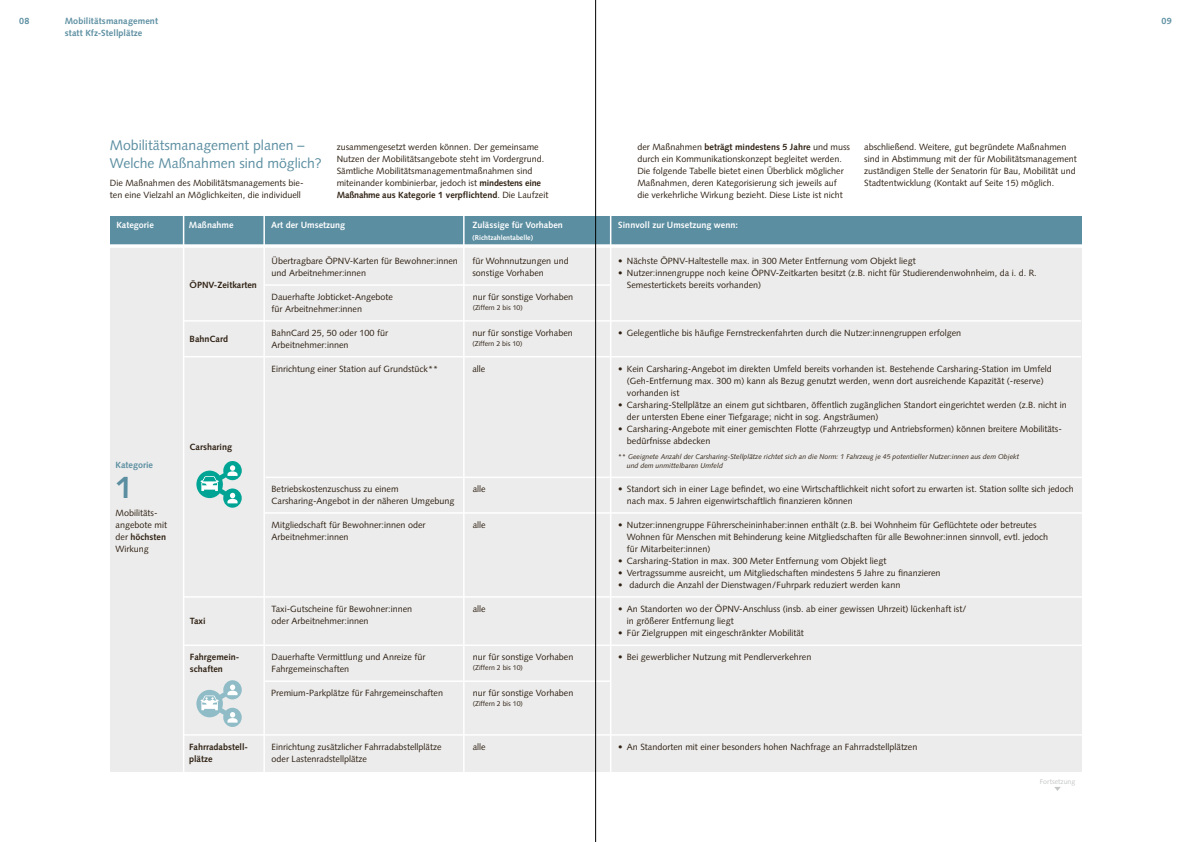
<style>
.page{position:relative;width:1191px;height:842px;background:#fff}
.page>*{position:absolute;margin:0;border:0;box-sizing:border-box;transform-origin:0 0}
.t1{font:700 31px "Syntax";color:#5b8ea1}
.t2{font:14px/18px "Syntax";color:#5b8ea1}
.t3{font:9px/12px "Syntax";color:#2f2113}
.t4{font:700 9px "Syntax";color:#fff}
.t5{font:700 9px/12px "Syntax";color:#2f2113}
.t6{font:700 9px/12px "Syntax";letter-spacing:.005em;color:#5b8ea1}
.t7{font:italic 7px/9px "Syntax";color:#2f2113}
.t8{font:7px "Syntax";color:#2f2113}
.t9{font:700 7px "Syntax";color:#fff}
.t10{font:7px "Syntax";color:#c5c6c6}
.s1{font-weight:700}
.s2{font-style:normal}
</style>
<div class="page">
<div style="left:110px;top:219px;width:971px;height:552px;background:#ececec"></div>
<div style="left:110px;top:216px;width:971px;height:30px;background:#5b8ea1"></div>
<hr style="left:183px;top:216px;width:1px;height:606px;background:#fff">
<hr style="left:263px;top:216px;width:2px;height:606px;background:#fff">
<hr style="left:463px;top:216px;width:1px;height:606px;background:#fff">
<hr style="left:610px;top:216px;width:1px;height:606px;background:#fff">
<hr style="left:265px;top:284px;width:346px;height:2px;background:#fff">
<hr style="left:265px;top:680px;width:345px;height:2px;background:#fff">
<hr style="left:183px;top:734px;width:922px;height:2px;background:#fff">
<hr style="left:183px;top:644px;width:906px;height:2px;background:#fff">
<hr style="left:265px;top:477px;width:819px;height:1px;background:#fff">
<hr style="left:265px;top:512px;width:826px;height:2px;background:#fff">
<hr style="left:183px;top:596px;width:912px;height:2px;background:#fff">
<hr style="left:183px;top:320px;width:898px;height:2px;background:#fff">
<hr style="left:183px;top:356px;width:898px;height:1px;background:#fff">
<svg style="left:196px;top:680px;width:46px;height:47px"></svg>
<svg style="left:196px;top:461px;width:46px;height:47px"></svg>
<svg style="left:110px;top:244px;width:972px;height:4px;fill:#fff"></svg>
<svg style="left:1054px;top:787px;width:6px;height:4px"></svg>
<hr style="left:595px;top:0;width:1px;height:842px;background:#000">
<p class="t6" style="left:65px;top:15px;width:95px">Mobilitätsmanagement statt Kfz-Stellplätze</p>
<p class="t6" style="left:19px;top:15px;width:12px">08</p>
<p class="t6" style="left:1161px;top:15px;width:12px">09</p>
<h2 class="t2" style="left:110px;top:136px;width:213px">Mobilitätsmanagement planen –<br>Welche Maßnahmen sind möglich?</h2>
<p class="t3" style="left:110px;top:177px;width:195px">Die Maßnahmen des Mobilitätsmanagements bie&shy;ten eine Vielzahl an Möglichkeiten, die individuell</p>
<p class="t3" style="left:337px;top:141px;width:213px">zusammengesetzt werden können. Der gemeinsame Nutzen der Mobilitätsangebote steht im Vordergrund.<br>Sämtliche Mobilitätsmanagementmaßnahmen sind miteinander kombinierbar, jedoch ist <span class="s1">mindestens eine Maßnahme aus Kategorie 1 verpflichtend</span>. Die Laufzeit</p>
<p class="t3" style="left:637px;top:141px;width:214px">der Maßnahmen <span class="s1">beträgt mindestens 5 Jahre</span> und muss durch ein Kommunikationskonzept begleitet werden.<br>Die folgende Tabelle bietet einen Überblick möglicher Maßnahmen, deren Kategorisierung sich jeweils auf die verkehrliche Wirkung bezieht. Diese Liste ist nicht</p>
<p class="t3" style="left:864px;top:141px;width:214px">abschließend. Weitere, gut begründete Maßnahmen sind in Abstimmung mit der für Mobilitätsmanagement zuständigen Stelle der Senatorin für Bau, Mobilität und Stadtentwicklung (Kontakt auf Seite 15) möglich.</p>
<p class="t4" style="left:116px;top:220px;width:39px">Kategorie</p>
<p class="t4" style="left:189px;top:220px;width:46px">Maßnahme</p>
<p class="t4" style="left:271px;top:220px;width:75px">Art der Umsetzung</p>
<p class="t4" style="left:472px;top:220px;width:92px">Zulässige für Vorhaben</p>
<p class="t9" style="left:472px;top:234px;width:62px">(Richtzahlentabelle)</p>
<p class="t4" style="left:618px;top:220px;width:121px">Sinnvoll zur Umsetzung wenn:</p>
<p class="t6" style="left:116px;top:459px;width:39px">Kategorie</p>
<h1 class="t1" style="left:116px;top:470px;width:19px">1</h1>
<p class="t3" style="left:116px;top:507px;width:53px">Mobilitäts&shy;angebote mit der <span class="s1">höchsten<br></span>Wirkung</p>
<p class="t5" style="left:190px;top:279px;width:69px">ÖPNV-Zeitkarten</p>
<p class="t5" style="left:189px;top:333px;width:40px">BahnCard</p>
<p class="t5" style="left:189px;top:441px;width:44px">Carsharing</p>
<p class="t5" style="left:190px;top:615px;width:17px">Taxi</p>
<p class="t3" style="left:271px;top:255px;width:188px">Übertragbare ÖPNV-Karten für Bewohner:innen und Arbeitnehmer:innen</p>
<p class="t3" style="left:472px;top:255px;width:98px">für Wohnnutzungen und sonstige Vorhaben</p>
<p class="t3" style="left:271px;top:291px;width:123px">Dauerhafte Jobticket-Angebote für Arbeitnehmer:innen</p>
<p class="t3" style="left:473px;top:291px;width:102px">nur für sonstige Vorhaben</p>
<p class="t8" style="left:473px;top:303px;width:52px">(Ziffern 2 bis 10)</p>
<p class="t3" style="left:271px;top:327px;width:118px">BahnCard 25, 50 oder 100 für<br>Arbeitnehmer:innen</p>
<p class="t3" style="left:472px;top:327px;width:102px">nur für sonstige Vorhaben</p>
<p class="t8" style="left:472px;top:339px;width:52px">(Ziffern 2 bis 10)</p>
<p class="t3" style="left:271px;top:363px;width:168px">Einrichtung einer Station auf Grundstück**</p>
<p class="t3" style="left:472px;top:363px;width:14px">alle</p>
<p class="t3" style="left:618px;top:255px;width:299px">• Nächste ÖPNV-Haltestelle max. in 300 Meter Entfernung vom Objekt liegt</p>
<p class="t3" style="left:627px;top:267px;width:411px;text-indent:-9px">• Nutzer:innengruppe noch keine ÖPNV-Zeitkarten besitzt (z.B. nicht für Studierendenwohnheim, da i. d. R.<br>Semestertickets bereits vorhanden)</p>
<p class="t3" style="left:618px;top:327px;width:344px">• Gelegentliche bis häufige Fernstreckenfahrten durch die Nutzer:innengruppen erfolgen</p>
<p class="t3" style="left:627px;top:363px;width:426px;text-indent:-9px">• Kein Carsharing-Angebot im direkten Umfeld bereits vorhanden ist. Bestehende Carsharing-Station im Umfeld (Geh-Entfernung max. 300 m) kann als Bezug genutzt werden, wenn dort ausreichende Kapazität (-reserve) vorhanden ist</p>
<p class="t3" style="left:627px;top:399px;width:441px;text-indent:-9px">• Carsharing-Stellplätze an einem gut sichtbaren, öffentlich zugänglichen Standort eingerichtet werden (z.B. nicht in der untersten Ebene einer Tiefgarage; nicht in sog. Angsträumen)</p>
<p class="t3" style="left:627px;top:423px;width:436px;text-indent:-9px">• Carsharing-Angebote mit einer gemischten Flotte (Fahrzeugtyp und Antriebsformen) können breitere Mobilitäts&shy;bedürfnisse abdecken</p>
<p class="t7" style="left:627px;top:452px;width:394px;text-indent:-9px"><span class="s2">**</span> Geeignete Anzahl der Carsharing-Stellplätze richtet sich an die Norm: 1 Fahrzeug je 45 potentieller Nutzer:innen aus dem Objekt und dem unmittelbaren Umfeld</p>
<p class="t3" style="left:271px;top:483px;width:184px">Betriebskostenzuschuss zu einem<br>Carsharing-Angebot in der näheren Umgebung</p>
<p class="t3" style="left:473px;top:483px;width:14px">alle</p>
<p class="t3" style="left:627px;top:483px;width:448px;text-indent:-9px">• Standort sich in einer Lage befindet, wo eine Wirtschaftlichkeit nicht sofort zu erwarten ist. Station sollte sich jedoch nach max. 5 Jahren eigenwirtschaftlich finanzieren können</p>
<p class="t3" style="left:271px;top:519px;width:156px">Mitgliedschaft für Bewohner:innen oder<br>Arbeitnehmer:innen</p>
<p class="t3" style="left:473px;top:519px;width:14px">alle</p>
<p class="t3" style="left:627px;top:519px;width:423px;text-indent:-9px">• Nutzer:innengruppe Führerscheininhaber:innen enthält (z.B. bei Wohnheim für Geflüchtete oder betreutes<br>Wohnen für Menschen mit Behinderung keine Mitgliedschaften für alle Bewohner:innen sinnvoll, evtl. jedoch für Mitarbeiter:innen)</p>
<p class="t3" style="left:618px;top:555px;width:270px">• Carsharing-Station in max. 300 Meter Entfernung vom Objekt liegt</p>
<p class="t3" style="left:618px;top:567px;width:324px">• Vertragssumme ausreicht, um Mitgliedschaften mindestens 5 Jahre zu finanzieren</p>
<p class="t3" style="left:618px;top:579px;width:284px">• dadurch die Anzahl der Dienstwagen/Fuhrpark reduziert werden kann</p>
<p class="t3" style="left:271px;top:603px;width:142px">Taxi-Gutscheine für Bewohner:innen oder Arbeitnehmer:innen</p>
<p class="t3" style="left:473px;top:603px;width:14px">alle</p>
<p class="t3" style="left:627px;top:603px;width:341px;text-indent:-9px">• An Standorten wo der ÖPNV-Anschluss (insb. ab einer gewissen Uhrzeit) lückenhaft ist/ in größerer Entfernung liegt</p>
<p class="t3" style="left:618px;top:627px;width:187px">• Für Zielgruppen mit eingeschränkter Mobilität</p>
<p class="t5" style="left:190px;top:651px;width:51px">Fahrgemein&shy;schaften</p>
<p class="t3" style="left:618px;top:651px;width:194px">• Bei gewerblicher Nutzung mit Pendlerverkehren</p>
<p class="t3" style="left:271px;top:687px;width:173px">Premium-Parkplätze für Fahrgemeinschaften</p>
<p class="t3" style="left:473px;top:687px;width:102px">nur für sonstige Vorhaben</p>
<p class="t8" style="left:473px;top:700px;width:52px">(Ziffern 2 bis 10)</p>
<p class="t3" style="left:271px;top:741px;width:171px">Einrichtung zusätzlicher Fahrradabstellplätze oder Lastenradstellplätze</p>
<p class="t3" style="left:271px;top:651px;width:155px">Dauerhafte Vermittlung und Anreize für<br>Fahrgemeinschaften</p>
<p class="t3" style="left:473px;top:651px;width:102px">nur für sonstige Vorhaben</p>
<p class="t8" style="left:473px;top:664px;width:52px">(Ziffern 2 bis 10)</p>
<p class="t3" style="left:618px;top:741px;width:301px">• An Standorten mit einer besonders hohen Nachfrage an Fahrradstellplätzen</p>
<p class="t5" style="left:189px;top:741px;width:60px">Fahrradabstell-</p>
<p class="t3" style="left:473px;top:741px;width:14px">alle</p>
<p class="t5" style="left:189px;top:753px;width:25px">plätze</p>
<p class="t10" style="left:1039px;top:777px;width:37px">Fortsetzung</p>
</div>
